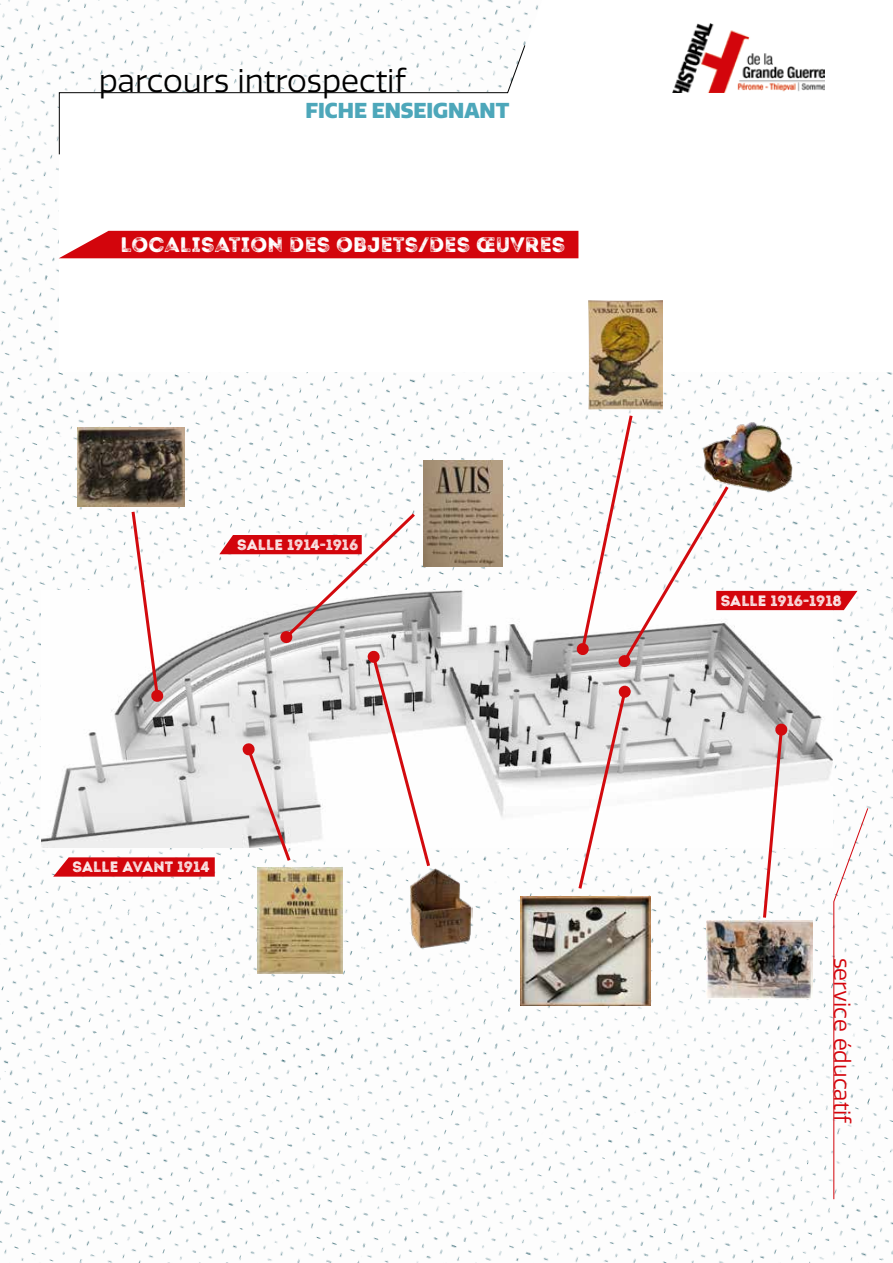
<style>
.page{position:relative;width:893px;height:1263px;background:#fff}
.page>*{position:absolute;margin:0;border:0;box-sizing:border-box;transform-origin:0 0}
.t1{font:31.5px "Quatro";color:#000}
.t2{font:22.5px "Quatro";color:#d3050c}
.t3{font:21px "Intro Rust G Base";letter-spacing:.01em;color:#fff}
.t4{font:900 21px "Quatro";color:#4da7ba}
.t5{font:15px "Intro Rust H2 Base";color:#fff}
</style>
<div class="page">
<img style="left:0;top:0;width:893px;height:1263px">
<div style="left:59px;top:92px;width:834px;height:280px;background:#fff"></div>
<svg style="left:497px;top:0;width:396px;height:259px"></svg>
<svg style="left:833px;top:807px;width:36px;height:393px"></svg>
<img style="left:672px;top:23px;width:152px;height:70px">
<svg style="left:59px;top:44px;width:467px;height:111px"></svg>
<img style="left:41px;top:591px;width:791px;height:256px">
<div style="left:59px;top:231px;width:519px;height:27px;background:#d3050c"></div>
<svg style="left:130px;top:508px;width:34px;height:195px"></svg>
<svg style="left:367px;top:650px;width:65px;height:219px"></svg>
<svg style="left:242px;top:743px;width:51px;height:121px;background:#ded0d0"></svg>
<svg style="left:761px;top:723px;width:27px;height:197px"></svg>
<svg style="left:53px;top:857px;width:162px;height:20px;background:#d61920"></svg>
<img style="left:257px;top:867px;width:85px;height:107px">
<img style="left:589px;top:301px;width:73px;height:108px">
<img style="left:408px;top:867px;width:64px;height:82px">
<img style="left:78px;top:427px;width:106px;height:80px">
<svg style="left:576px;top:688px;width:52px;height:204px"></svg>
<svg style="left:618px;top:685px;width:13px;height:13px"></svg>
<img style="left:706px;top:920px;width:107px;height:79px">
<svg style="left:576px;top:412px;width:281px;height:256px"></svg>
<img style="left:701px;top:419px;width:93px;height:75px">
<svg style="left:219px;top:510px;width:199px;height:134px"></svg>
<img style="left:424px;top:460px;width:79px;height:107px">
<img style="left:521px;top:896px;width:130px;height:110px">
<h1 class="t1" style="left:99px;top:63px;width:309px">parcours introspectif</h1>
<h3 class="t4" style="left:306px;top:97px;width:205px">FICHE ENSEIGNANT</h3>
<h3 class="t3" style="left:121px;top:231px;width:446px">LOCALISATION DES OBJETS/DES œUVRES</h3>
<p class="t5" style="left:237px;top:535px;width:123px">SALLE 1914-1916</p>
<p class="t5" style="left:73px;top:857px;width:138px">SALLE AVANT 1914</p>
<p class="t5" style="left:721px;top:591px;width:123px">SALLE 1916-1918</p>
<h2 class="t2" style="left:855px;top:957px;width:168px;rotate:90deg">service éducatif</h2>
</div>
